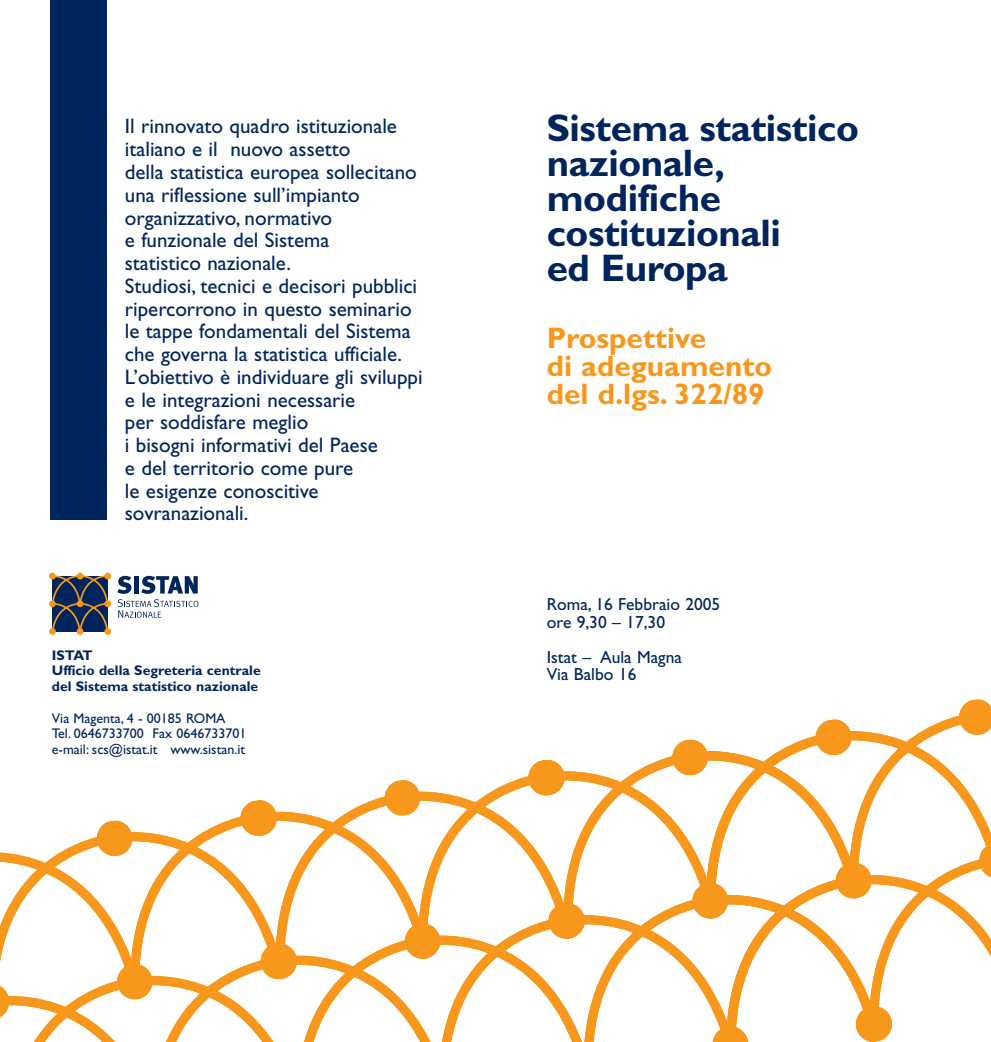
<style>
.page{position:relative;width:991px;height:1042px;background:#fff}
.page>*{position:absolute;margin:0;border:0;box-sizing:border-box;transform-origin:0 0}
.t1{font:700 38.5px/35px "Gill Sans";letter-spacing:-.01em;color:#00255d}
.t2{font:700 29.75px/28px "Gill Sans";color:#f7981d}
.t3{font:21px/22.8px "Gill Sans";color:#00255d}
.t4{font:17.5px/17.5px "Gill Sans";color:#00255d}
.t5{font:14px/15.8px "Gill Sans";color:#00255d}
.t6{font:700 14px/15.8px "Gill Sans";color:#00255d}
</style>
<div class="page">
<svg style="left:0;top:817px;width:250px;height:224px"></svg>
<svg style="left:116px;top:962px;width:38px;height:38px"></svg>
<svg style="left:0;top:982px;width:10px;height:38px"></svg>
<svg style="left:96px;top:819px;width:37px;height:38px"></svg>
<svg style="left:250px;top:776px;width:288px;height:265px"></svg>
<svg style="left:404px;top:922px;width:37px;height:37px"></svg>
<svg style="left:259px;top:942px;width:39px;height:38px"></svg>
<svg style="left:383px;top:778px;width:38px;height:38px"></svg>
<svg style="left:239px;top:798px;width:39px;height:38px"></svg>
<svg style="left:538px;top:756px;width:143px;height:285px"></svg>
<svg style="left:547px;top:901px;width:39px;height:38px"></svg>
<svg style="left:527px;top:758px;width:39px;height:38px"></svg>
<svg style="left:681px;top:716px;width:309px;height:309px"></svg>
<svg style="left:834px;top:861px;width:38px;height:38px"></svg>
<svg style="left:978px;top:841px;width:12px;height:38px"></svg>
<svg style="left:691px;top:881px;width:38px;height:38px"></svg>
<svg style="left:814px;top:718px;width:38px;height:38px"></svg>
<svg style="left:957px;top:699px;width:33px;height:36px"></svg>
<svg style="left:671px;top:738px;width:38px;height:38px"></svg>
<svg style="left:854px;top:1004px;width:39px;height:37px"></svg>
<svg style="left:713px;top:1025px;width:35px;height:16px"></svg>
<svg style="left:117px;top:575px;width:14px;height:18px"></svg>
<div style="left:134px;top:576px;width:5px;height:17px;background:#00255d"></div>
<svg style="left:141px;top:575px;width:57px;height:18px"></svg>
<svg style="left:118px;top:599px;width:80px;height:18px"></svg>
<div style="left:104px;top:600px;width:7px;height:7px;background:#f7981d;border-radius:50%"></div>
<svg style="left:104px;top:572px;width:7px;height:7px"></svg>
<svg style="left:49px;top:572px;width:7px;height:7px"></svg>
<svg style="left:51px;top:574px;width:58px;height:60px"></svg>
<div style="left:104px;top:628px;width:7px;height:6px;background:#f7981d;border-radius:50%"></div>
<div style="left:49px;top:628px;width:7px;height:6px;background:#f7981d;border-radius:50%"></div>
<div style="left:50px;top:0;width:57px;height:519px;background:#00255d"></div>
<p class="t3" style="left:125px;top:117px;width:299px">Il rinnovato quadro istituzionale italiano e il nuovo assetto<br>della statistica europea sollecitano una riflessione sull’impianto organizzativo, normativo<br>e funzionale del Sistema<br>statistico nazionale.<br>Studiosi, tecnici e decisori pubblici ripercorrono in questo seminario le tappe fondamentali del Sistema che governa la statistica ufficiale.<br>L’obiettivo è individuare gli sviluppi e le integrazioni necessarie<br>per soddisfare meglio<br>i bisogni informativi del Paese<br>e del territorio come pure<br>le esigenze conoscitive sovranazionali.</p>
<p class="t6" style="left:52px;top:648px;width:210px">ISTAT<br>Ufficio della Segreteria centrale del Sistema statistico nazionale</p>
<p class="t5" style="left:52px;top:711px;width:196px">Via Magenta, 4 - 00185 ROMA<br>Tel. 0646733700 Fax 0646733701 e-mail: scs@istat.it www.sistan.it</p>
<h1 class="t1" style="left:546px;top:115px;width:313px">Sistema statistico nazionale, modifiche costituzionali<br>ed Europa</h1>
<h2 class="t2" style="left:546px;top:327px;width:227px">Prospettive<br>di adeguamento del d.lgs. 322/89</h2>
<p class="t4" style="left:546px;top:597px;width:175px">Roma, 16 Febbraio 2005 ore 9,30 – 17,30</p>
<p class="t4" style="left:546px;top:650px;width:137px">Istat – Aula Magna<br>Via Balbo 16</p>
</div>
